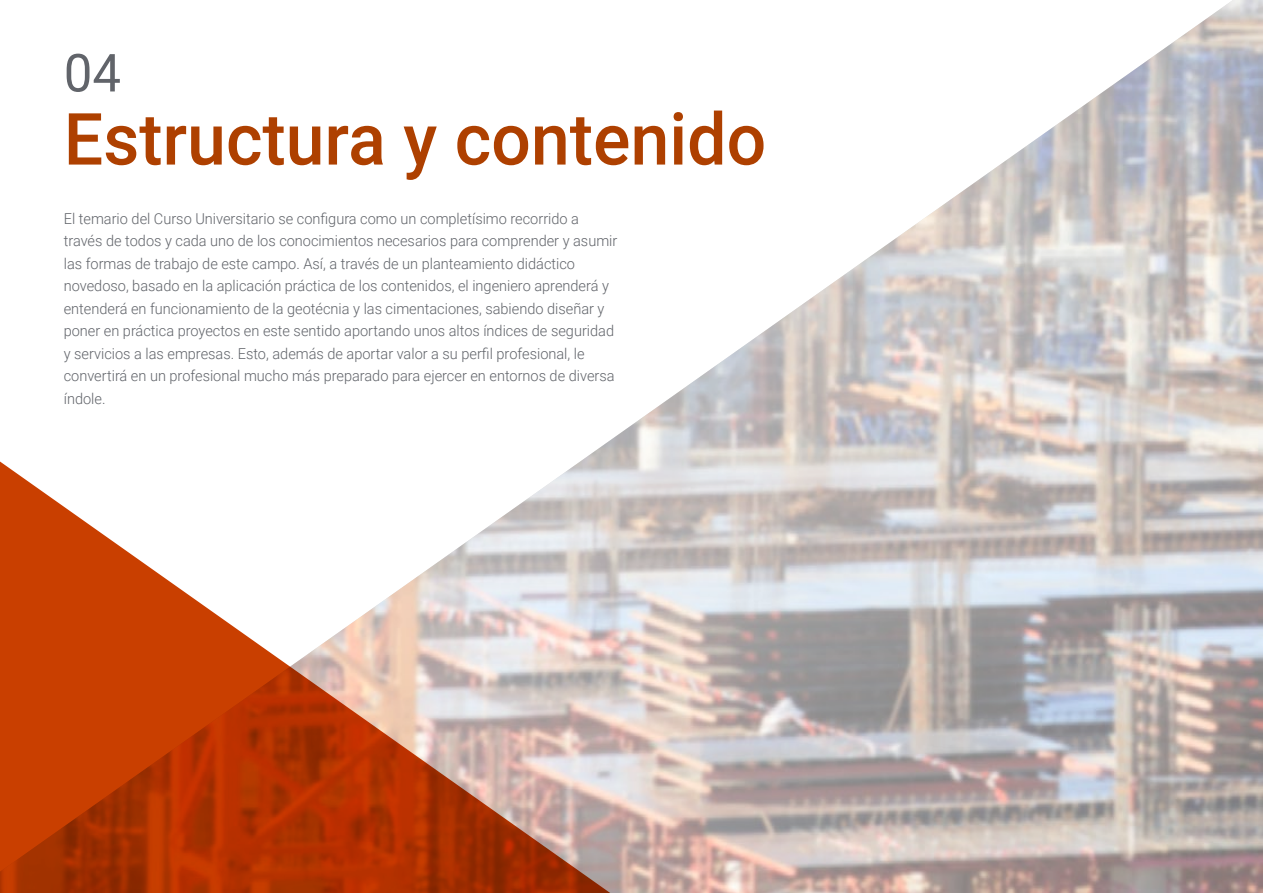
<style>
.page{position:relative;width:1263px;height:893px;background:#fff}
.page>*{position:absolute;margin:0;border:0;box-sizing:border-box;transform-origin:0 0}
.t1{font:500 72px "Roboto";color:#ae4000}
.t2{font:52.5px "Roboto";color:#61646a}
.t3{font:300 15px/22.5px "Roboto";color:#61646a}
</style>
<div class="page">
<img style="left:602px;top:0;width:661px;height:893px">
<svg style="left:0;top:446px;width:640px;height:447px"></svg>
<h2 class="t2" style="left:64px;top:36px;width:59px">04</h2>
<h1 class="t1" style="left:64px;top:89px;width:704px">Estructura y contenido</h1>
<p class="t3" style="left:64px;top:207px;width:555px">El temario del Curso Universitario se configura como un completísimo recorrido a través de todos y cada uno de los conocimientos necesarios para comprender y asumir las formas de trabajo de este campo. Así, a través de un planteamiento didáctico novedoso, basado en la aplicación práctica de los contenidos, el ingeniero aprenderá y entenderá en funcionamiento de la geotécnia y las cimentaciones, sabiendo diseñar y poner en práctica proyectos en este sentido aportando unos altos índices de seguridad y servicios a las empresas. Esto, además de aportar valor a su perfil profesional, le convertirá en un profesional mucho más preparado para ejercer en entornos de diversa índole.</p>
</div>
